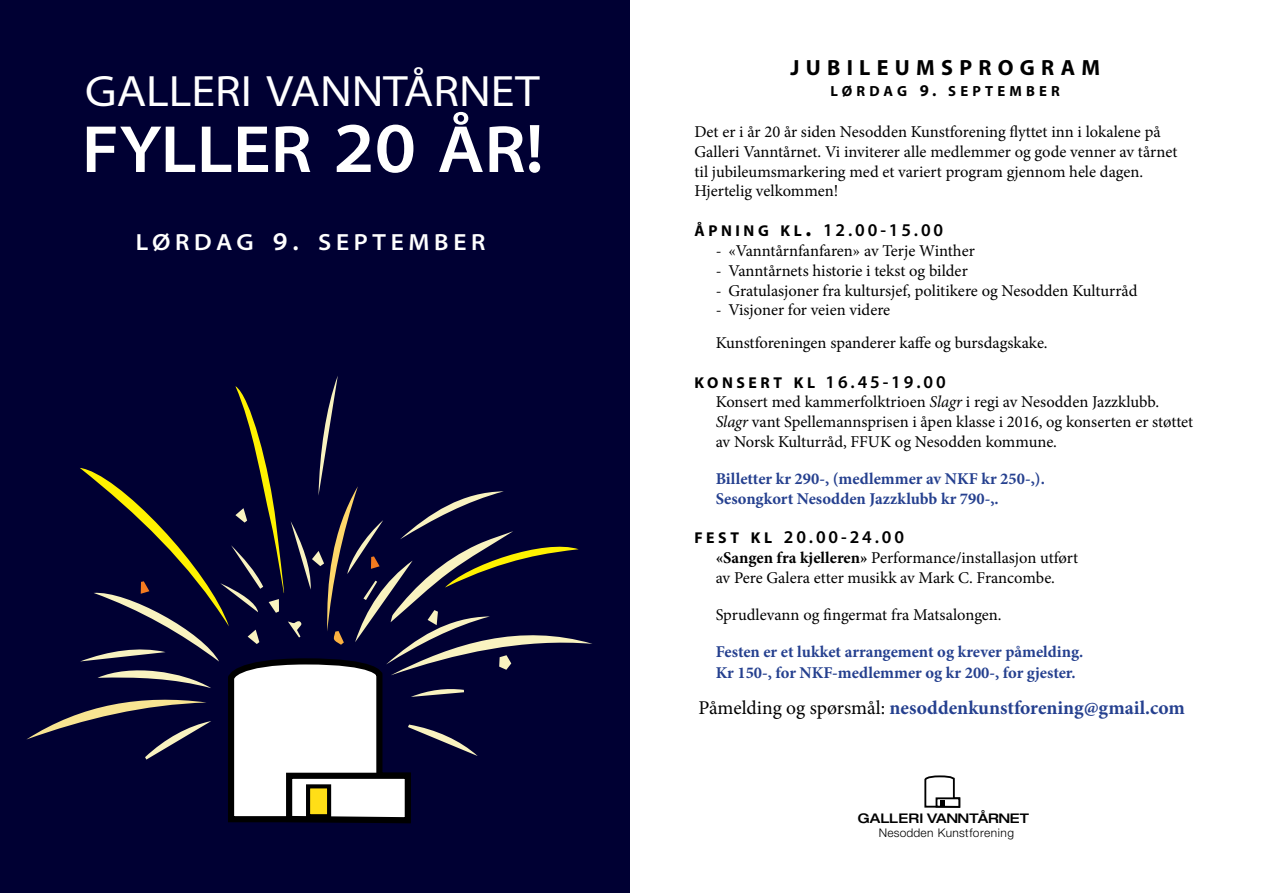
<style>
.page{position:relative;width:1263px;height:893px;background:#fff}
.page>*{position:absolute;margin:0;border:0;box-sizing:border-box;transform-origin:0 0}
.t1{font:600 semi-expanded 67.2px "Myriad Pro";color:#fff}
.t2{font:semi-expanded 44.1px "Myriad Pro";color:#fff}
.t3{font:600 semi-expanded 23.4px "Myriad Pro";letter-spacing:.2em;color:#fff}
.t4{font:700 22.05px "Myriad Pro";letter-spacing:.285em;color:#000}
.t5{font:700 19.5px "Minion Pro";color:#25408f}
.t6{font:600 18px "Myriad Pro";letter-spacing:.16em;color:#000}
.t7{font:16.5px/19.8px "Minion Pro";color:#000}
.t8{font:700 16.5px/19.8px "Minion Pro";color:#25408f}
.t9{font:700 14.7px "Myriad Pro";letter-spacing:.285em;color:#000}
.t10{font:500 expanded 13.35px "Helvetica Neue LT Std";color:#000}
.t11{font:300 12px "Helvetica Neue LT Std";letter-spacing:.025em;color:#000}
.s1{font-size:71.55px}
.s2{font-size:69.45px}
.s3{font-size:25.65px}
.s4{font-size:16.5px}
.s5{font-weight:700;font-size:15.75px}
.s6{font-weight:700;font-size:22.5px}
.s7{font-style:italic}
.s8{font-weight:700}
.s9{font-weight:400;color:#000}
</style>
<div class="page">
<div style="left:0;top:0;width:629px;height:893px;background:#003"></div>
<svg style="left:26px;top:376px;width:566px;height:448px"></svg>
<svg style="left:924px;top:775px;width:37px;height:33px"></svg>
<h2 class="t2" style="left:85px;top:67px;width:456px">GALLERI VANNTÅRNET</h2>
<h1 class="t1" style="left:82px;top:112px;width:463px">FYLLER <span class="s1">20</span> ÅR<span class="s2">!</span></h1>
<h3 class="t3" style="left:136px;top:229px;width:351px">LØRDAG <span class="s3">9.</span> SEPTEMBER</h3>
<h3 class="t4" style="left:790px;top:53px;width:311px">JUBILEUMSPROGRAM</h3>
<p class="t9" style="left:830px;top:82px;width:231px">LØRDAG <span class="s4">9.</span> SEPTEMBER</p>
<p class="t7" style="left:694px;top:122px;width:484px">Det er i år 20 år siden Nesodden Kunstforening flyttet inn i lokalene på Galleri Vanntårnet. Vi inviterer alle medlemmer og gode venner av tårnet til jubileumsmarkering med et variert program gjennom hele dagen.<br>Hjertelig velkommen!</p>
<p class="t6" style="left:694px;top:219px;width:250px"><span class="s5">ÅPNING KL</span><span class="s6">.</span> 12.00-15.00</p>
<p class="t7" style="left:716px;top:241px;width:261px">- «Vanntårnfanfaren» av Terje Winther</p>
<p class="t7" style="left:716px;top:261px;width:254px">- Vanntårnets historie i tekst og bilder</p>
<p class="t7" style="left:716px;top:280px;width:423px">- Gratulasjoner fra kultursjef, politikere og Nesodden Kulturråd</p>
<p class="t7" style="left:716px;top:294px;width:333px;line-height:32.5px">- Visjoner for veien videre<br>Kunstforeningen spanderer kaffe og bursdagskake.</p>
<p class="t6" style="left:694px;top:370px;width:253px"><span class="s5">KONSERT KL</span> 16.45-19.00</p>
<p class="t7" style="left:716px;top:392px;width:479px">Konsert med kammerfolktrioen <span class="s7">Slagr</span> i regi av Nesodden Jazzklubb.<br><span class="s7">Slagr</span> vant Spellemannsprisen i åpen klasse i 2016, og konserten er støttet av Norsk Kulturråd, FFUK og Nesodden kommune.</p>
<p class="t8" style="left:716px;top:468px;width:331px">Billetter kr 290-, (medlemmer av NKF kr 250-,).<br>Sesongkort Nesodden Jazzklubb kr 790-,.</p>
<p class="t6" style="left:694px;top:526px;width:211px"><span class="s5">FEST KL</span> 20.00-24.00</p>
<p class="t7" style="left:716px;top:548px;width:364px"><span class="s8">«Sangen fra kjelleren»</span> Performance/installasjon utført av Pere Galera etter musikk av Mark C. Francombe.</p>
<p class="t7" style="left:716px;top:605px;width:288px">Sprudlevann og fingermat fra Matsalongen.</p>
<p class="t8" style="left:716px;top:640px;width:369px;line-height:21.6px">Festen er et lukket arrangement og krever påmelding.<br>Kr 150-, for NKF-medlemmer og kr 200-, for gjester.</p>
<p class="t5" style="left:699px;top:694px;width:488px"><span class="s9">Påmelding og spørsmål:</span> nesoddenkunstforening@gmail.com</p>
<p class="t10" style="left:858px;top:810px;width:173px">GALLERI VANNTÅRNET</p>
<p class="t11" style="left:879px;top:825px;width:137px">Nesodden Kunstforening</p>
</div>
